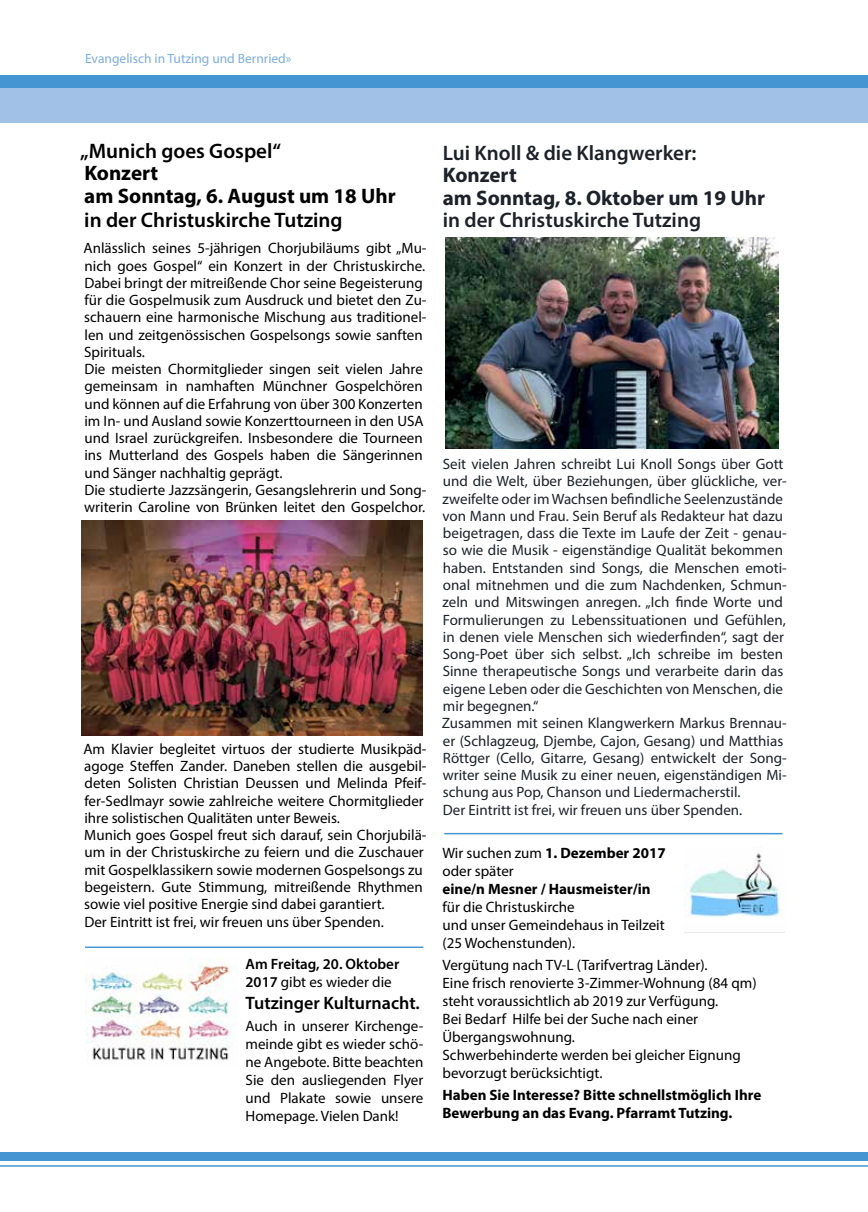
<style>
.page{position:relative;width:868px;height:1212px;background:#fff}
.page>*{position:absolute;margin:0;border:0;box-sizing:border-box;transform-origin:0 0}
.t1{font:600 21px "Myriad Pro";color:#1d2129}
.t2{font:600 21px "Myriad Pro";color:#000}
.t3{font:700 21px/22.5px "Myriad Pro";color:#1d2129}
.t4{font:700 21px/22.5px "Myriad Pro";color:#000}
.t5{font:600 18px "Myriad Pro";color:#000}
.t6{font:15px/17.2px "Myriad Pro";color:#000}
.t7{font:15px/17.2px "Myriad Pro";color:#1d2129}
.t8{font:700 15px/18px "Myriad Pro";color:#000}
.t9{font:600 15px/18px "Myriad Pro";color:#000}
.t10{font:13.5px "Myriad Pro";color:#7eaedd}
.s1{font-weight:400}
.s2{font-weight:700}
</style>
<div class="page">
<svg style="left:867px;top:75px;width:1px;height:13px"></svg>
<hr style="left:867px;top:88px;width:1px;height:34px;background:#a1c1e6">
<div style="left:0;top:75px;width:867px;height:21px;background:#4495d1"></div>
<div style="left:0;top:88px;width:867px;height:34px;background:#a1c1e6"></div>
<div style="left:0;top:1152px;width:867px;height:9px;background:#4495d1"></div>
<hr style="left:0;top:1165px;width:867px;height:2px;background:#4495d1">
<hr style="left:85px;top:946px;width:338px;height:2px;background:#4495d1">
<img style="left:684px;top:847px;width:99px;height:70px">
<img style="left:445px;top:238px;width:333px;height:210px">
<img style="left:82px;top:521px;width:340px;height:215px">
<img style="left:85px;top:959px;width:148px;height:101px">
<hr style="left:444px;top:833px;width:338px;height:1px;background:#4495d1">
<p class="t10" style="left:85px;top:50px;width:208px">Evangelisch in Tutzing und Bernried»</p>
<h1 class="t2" style="left:80px;top:137px;width:202px">„Munich goes Gospel“</h1>
<h1 class="t4" style="left:84px;top:161px;width:313px">Konzert<br>am Sonntag, 6. August um 18 Uhr</h1>
<h1 class="t2" style="left:84px;top:206px;width:260px">in der Christuskirche Tutzing</h1>
<p class="t6" style="left:83px;top:239px;width:344px">Anlässlich seines 5-jährigen Chorjubiläums gibt „Mu&shy;nich goes Gospel“ ein Konzert in der Christuskirche.<br>Dabei bringt der mitreißende Chor seine Begeisterung für die Gospelmusik zum Ausdruck und bietet den Zu&shy;schauern eine harmonische Mischung aus traditionel&shy;len und zeitgenössischen Gospelsongs sowie sanften Spirituals.<br>Die meisten Chormitglieder singen seit vielen Jahre gemeinsam in namhaften Münchner Gospelchören und können auf die Erfahrung von über 300 Konzerten im In- und Ausland sowie Konzerttourneen in den USA und Israel zurückgreifen. Insbesondere die Tourneen ins Mutterland des Gospels haben die Sängerinnen und Sänger nachhaltig geprägt.<br>Die studierte Jazzsängerin, Gesangslehrerin und Song&shy;writerin Caroline von Brünken leitet den Gospelchor.</p>
<p class="t6" style="left:83px;top:740px;width:344px">Am Klavier begleitet virtuos der studierte Musikpäd&shy;agoge Steffen Zander. Daneben stellen die ausgebil&shy;deten Solisten Christian Deussen und Melinda Pfeif&shy;fer-Sedlmayr sowie zahlreiche weitere Chormitglieder ihre solistischen Qualitäten unter Beweis.<br>Munich goes Gospel freut sich darauf, sein Chorjubilä&shy;um in der Christuskirche zu feiern und die Zuschauer mit Gospelklassikern sowie modernen Gospelsongs zu begeistern. Gute Stimmung, mitreißende Rhythmen sowie viel positive Energie sind dabei garantiert.<br>Der Eintritt ist frei, wir freuen uns über Spenden.</p>
<p class="t9" style="left:245px;top:954px;width:155px">Am Freitag, 20. Oktober<br>2017 <span class="s1">gibt es wieder die</span></p>
<p class="t5" style="left:245px;top:991px;width:176px">Tutzinger Kulturnacht.</p>
<p class="t6" style="left:245px;top:1017px;width:179px;line-height:18px;text-align:justify">Auch in unserer Kirchenge&shy;meinde gibt es wieder schö&shy;ne Angebote. Bitte beachten Sie den ausliegenden Flyer und Plakate sowie unsere Homepage. Vielen Dank!</p>
<h1 class="t1" style="left:442px;top:139px;width:255px">Lui Knoll &amp; die Klangwerker:</h1>
<h1 class="t3" style="left:442px;top:163px;width:324px">Konzert<br>am Sonntag, 8. Oktober um 19 Uhr</h1>
<h1 class="t1" style="left:442px;top:207px;width:260px">in der Christuskirche Tutzing</h1>
<p class="t7" style="left:441px;top:455px;width:346px">Seit vielen Jahren schreibt Lui Knoll Songs über Gott und die Welt, über Beziehungen, über glückliche, ver&shy;zweifelte oder im Wachsen befindliche Seelenzustände von Mann und Frau. Sein Beruf als Redakteur hat dazu beigetragen, dass die Texte im Laufe der Zeit - genau&shy;so wie die Musik - eigenständige Qualität bekommen haben. Entstanden sind Songs, die Menschen emoti&shy;onal mitnehmen und die zum Nachdenken, Schmun&shy;zeln und Mitswingen anregen. „Ich finde Worte und Formulierungen zu Lebenssituationen und Gefühlen, in denen viele Menschen sich wiederfinden“, sagt der Song-Poet über sich selbst. „Ich schreibe im besten Sinne therapeutische Songs und verarbeite darin das eigene Leben oder die Geschichten von Menschen, die mir begegnen.“<br>Zusammen mit seinen Klangwerkern Markus Brennau&shy;er (Schlagzeug, Djembe, Cajon, Gesang) und Matthias Röttger (Cello, Gitarre, Gesang) entwickelt der Song&shy;writer seine Musik zu einer neuen, eigenständigen Mi&shy;schung aus Pop, Chanson und Liedermacherstil.<br>Der Eintritt ist frei, wir freuen uns über Spenden.</p>
<p class="t6" style="left:442px;top:843px;width:225px;line-height:18px">Wir suchen zum <span class="s2">1. Dezember 2017 </span>oder später</p>
<p class="t8" style="left:442px;top:879px;width:209px">eine/n Mesner / Hausmeister/in</p>
<p class="t6" style="left:442px;top:897px;width:224px;line-height:18px">für die Christuskirche<br>und unser Gemeindehaus in Teilzeit (25 Wochenstunden).</p>
<p class="t6" style="left:442px;top:955px;width:315px;line-height:18px">Vergütung nach TV-L (Tarifvertrag Länder).<br>Eine frisch renovierte 3-Zimmer-Wohnung (84 qm) steht voraussichtlich ab 2019 zur Verfügung.<br>Bei Bedarf Hilfe bei der Suche nach einer Übergangswohnung.<br>Schwerbehinderte werden bei gleicher Eignung bevorzugt berücksichtigt.</p>
<p class="t8" style="left:442px;top:1085px;width:320px">Haben Sie Interesse? Bitte schnellstmöglich Ihre<br>Bewerbung an das Evang. Pfarramt Tutzing.</p>
</div>
